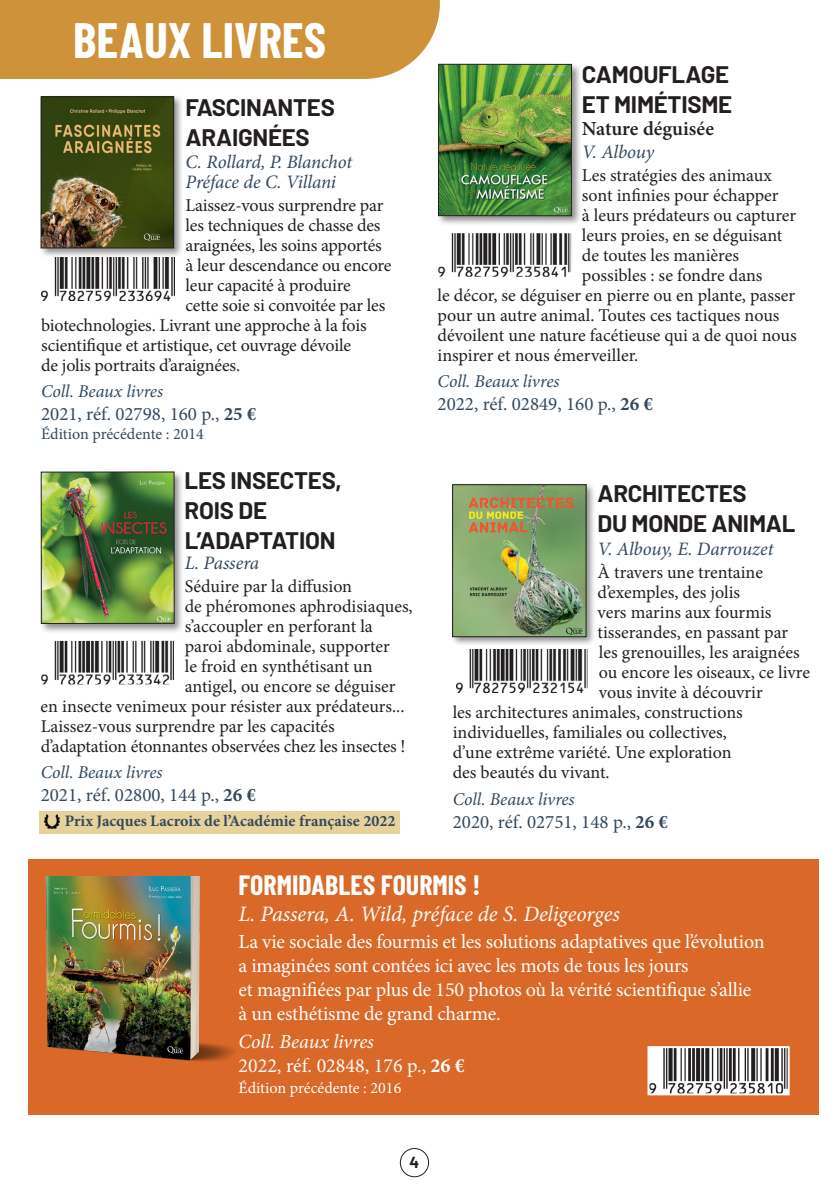
<style>
.page{position:relative;width:840px;height:1191px;background:#fff}
.page>*{position:absolute;margin:0;border:0;box-sizing:border-box;transform-origin:0 0}
.t1{font:700 49.8px "Barlow Condensed";color:#fff}
.Titre_encadré{font:700 28px "Barlow Condensed";color:#fff}
.Titre{font:700 24px/30px "Barlow";letter-spacing:-.01em;color:#231f20}
.auteur_encadré{font:italic 22px "Minion Pro";letter-spacing:-.005em;color:#fff}
.résumé_encadré{font:20px/24px "Minion Pro";letter-spacing:-.01em;color:#fff}
.caractéristiques_encadré{font:20px "Minion Pro";color:#fff}
.collection_encadré{font:italic 20px "Minion Pro";letter-spacing:-.005em;color:#fff}
.Sous_titre{font:600 20px "Minion Pro";color:#231f20}
.Caractéristiques{font:19px "Minion Pro";color:#33495d}
.auteur_3lignes{font:italic 19px/20px "Minion Pro";letter-spacing:-.01em;color:#33495d}
.Auteur{font:italic 19px "Minion Pro";letter-spacing:-.01em;color:#33495d}
.Résumé{font:18px "Minion Pro";letter-spacing:-.005em;color:#231f20}
.Collection{font:italic 18px "Minion Pro";letter-spacing:-.005em;color:#33495d}
.Prix{font:700 16px "Minion Pro";color:#33495d}
.Prix-2{font:16px "Minion Pro";color:#33495d}
.caractéristiques_encadré-2{font:16px "Minion Pro";color:#fff}
.t2{font:700 16px "Barlow";color:#231f20}
.s1{font-weight:700}
</style>
<div class="page">
<div style="left:400px;top:1148px;width:28px;height:29px;border:1px solid #231f20;border-radius:50%"></div>
<div style="left:40px;top:811px;width:360px;height:22px;background:#e8d29c"></div>
<div style="left:28px;top:859px;width:790px;height:255px;background:#d96829"></div>
<img style="left:456px;top:649px;width:131px;height:43px">
<div style="left:450px;top:482px;width:146px;height:164px;background:#231f20;opacity:.5"></div>
<img style="left:454px;top:486px;width:130px;height:149px">
<div style="left:452px;top:484px;width:134px;height:153px;border:1px solid #231f20"></div>
<div style="left:39px;top:94px;width:144px;height:164px;background:#231f20;opacity:.5"></div>
<img style="left:43px;top:99px;width:129px;height:147px">
<div style="left:41px;top:97px;width:133px;height:151px;border:1px solid #231f20"></div>
<img style="left:41px;top:257px;width:133px;height:44px">
<img style="left:45px;top:876px;width:190px;height:186px">
<svg style="left:647px;top:1046px;width:143px;height:50px;background:#aba7a6"></svg>
<div style="left:39px;top:469px;width:145px;height:165px;background:#231f20;opacity:.5"></div>
<img style="left:43px;top:474px;width:129px;height:147px">
<div style="left:41px;top:472px;width:133px;height:151px;border:1px solid #231f20"></div>
<img style="left:41px;top:641px;width:133px;height:43px">
<img style="left:44px;top:814px;width:16px;height:15px">
<div style="left:436px;top:62px;width:145px;height:164px;background:#231f20;opacity:.5"></div>
<img style="left:440px;top:66px;width:129px;height:148px">
<div style="left:438px;top:64px;width:133px;height:152px;border:1px solid #231f20"></div>
<img style="left:438px;top:233px;width:132px;height:44px">
<div style="left:0;top:0;width:439px;height:79px;background:#ce923b"></div>
<p class="t1" style="left:73px;top:9px;width:254px">BEAUX LIVRES</p>
<p class="Titre" style="left:185px;top:93px;width:151px">FASCINANTES<br>ARAIGNÉES</p>
<p class="auteur_3lignes" style="left:185px;top:152px;width:168px">C. Rollard, P. Blanchot<br>Préface de C. Villani</p>
<p class="Résumé" style="left:185px;top:193px;width:199px">Laissez-vous surprendre par</p>
<p class="Résumé" style="left:185px;top:213px;width:196px">les techniques de chasse des</p>
<p class="Résumé" style="left:185px;top:233px;width:198px">araignées, les soins apportés</p>
<p class="Résumé" style="left:185px;top:253px;width:207px">à leur descendance ou encore</p>
<p class="Résumé" style="left:185px;top:273px;width:167px">leur capacité à produire</p>
<p class="Résumé" style="left:185px;top:293px;width:201px">cette soie si convoitée par les</p>
<p class="Résumé" style="left:41px;top:313px;width:327px">biotechnologies. Livrant une approche à la fois</p>
<p class="Résumé" style="left:41px;top:333px;width:311px">scientifique et artistique, cet ouvrage dévoile</p>
<p class="Résumé" style="left:41px;top:353px;width:200px">de jolis portraits d’araignées.</p>
<p class="Collection" style="left:41px;top:379px;width:123px">Coll. Beaux livres</p>
<p class="Caractéristiques" style="left:41px;top:401px;width:217px">2021, réf. 02798, 160 p., <span class="s1">25 €</span></p>
<p class="Prix-2" style="left:41px;top:423px;width:164px">Édition précédente : 2014</p>
<p class="Titre" style="left:184px;top:465px;width:159px">LES INSECTES,</p>
<p class="Titre" style="left:184px;top:495px;width:152px">ROIS DE<br>L’ADAPTATION</p>
<p class="Auteur" style="left:184px;top:550px;width:76px">L. Passera</p>
<p class="Résumé" style="left:185px;top:574px;width:169px">Séduire par la diffusion</p>
<p class="Résumé" style="left:185px;top:594px;width:229px">de phéromones aphrodisiaques,</p>
<p class="Résumé" style="left:185px;top:614px;width:189px">s’accoupler en perforant la</p>
<p class="Résumé" style="left:185px;top:634px;width:206px">paroi abdominale, supporter</p>
<p class="Résumé" style="left:185px;top:654px;width:189px">le froid en synthétisant un</p>
<p class="Résumé" style="left:185px;top:674px;width:212px">antigel, ou encore se déguiser</p>
<p class="Résumé" style="left:41px;top:694px;width:365px">en insecte venimeux pour résister aux prédateurs...</p>
<p class="Résumé" style="left:41px;top:714px;width:295px">Laissez-vous surprendre par les capacités</p>
<p class="Résumé" style="left:41px;top:734px;width:366px">d’adaptation étonnantes observées chez les insectes !</p>
<p class="Collection" style="left:41px;top:760px;width:123px">Coll. Beaux livres</p>
<p class="Caractéristiques" style="left:41px;top:782px;width:216px">2021, réf. 02800, 144 p., <span class="s1">26 €</span></p>
<p class="Prix" style="left:65px;top:809px;width:332px">Prix Jacques Lacroix de l’Académie française 2022</p>
<p class="Titre" style="left:581px;top:59px;width:152px">CAMOUFLAGE<br>ET MIMÉTISME</p>
<p class="Sous_titre" style="left:581px;top:115px;width:134px">Nature déguisée</p>
<p class="auteur_3lignes" style="left:581px;top:142px;width:74px">V. Albouy</p>
<p class="Résumé" style="left:581px;top:163px;width:191px">Les stratégies des animaux</p>
<p class="Résumé" style="left:581px;top:183px;width:198px">sont infinies pour échapper</p>
<p class="Résumé" style="left:581px;top:203px;width:216px">à leurs prédateurs ou capturer</p>
<p class="Résumé" style="left:581px;top:223px;width:202px">leurs proies, en se déguisant</p>
<p class="Résumé" style="left:581px;top:243px;width:159px">de toutes les manières</p>
<p class="Résumé" style="left:581px;top:263px;width:182px">possibles : se fondre dans</p>
<p class="Résumé" style="left:437px;top:283px;width:359px">le décor, se déguiser en pierre ou en plante, passer</p>
<p class="Résumé" style="left:437px;top:303px;width:343px">pour un autre animal. Toutes ces tactiques nous</p>
<p class="Résumé" style="left:437px;top:323px;width:360px">dévoilent une nature facétieuse qui a de quoi nous</p>
<p class="Résumé" style="left:437px;top:343px;width:202px">inspirer et nous émerveiller.</p>
<p class="Collection" style="left:437px;top:369px;width:123px">Coll. Beaux livres</p>
<p class="Caractéristiques" style="left:437px;top:391px;width:217px">2022, réf. 02849, 160 p., <span class="s1">26 €</span></p>
<p class="Titre" style="left:597px;top:479px;width:151px">ARCHITECTES</p>
<p class="Titre" style="left:597px;top:509px;width:199px">DU MONDE ANIMAL</p>
<p class="Auteur" style="left:597px;top:536px;width:177px">V. Albouy, E. Darrouzet</p>
<p class="Résumé" style="left:597px;top:560px;width:167px">À travers une trentaine</p>
<p class="Résumé" style="left:597px;top:580px;width:144px">d’exemples, des jolis</p>
<p class="Résumé" style="left:597px;top:600px;width:175px">vers marins aux fourmis</p>
<p class="Résumé" style="left:597px;top:620px;width:192px">tisserandes, en passant par</p>
<p class="Résumé" style="left:598px;top:640px;width:202px">les grenouilles, les araignées</p>
<p class="Résumé" style="left:598px;top:660px;width:212px">ou encore les oiseaux, ce livre</p>
<p class="Résumé" style="left:598px;top:680px;width:165px">vous invite à découvrir</p>
<p class="Résumé" style="left:452px;top:700px;width:291px">les architectures animales, constructions</p>
<p class="Résumé" style="left:452px;top:720px;width:275px">individuelles, familiales ou collectives,</p>
<p class="Résumé" style="left:452px;top:740px;width:280px">d’une extrême variété. Une exploration</p>
<p class="Résumé" style="left:452px;top:760px;width:158px">des beautés du vivant.</p>
<p class="Collection" style="left:452px;top:786px;width:123px">Coll. Beaux livres</p>
<p class="Caractéristiques" style="left:452px;top:808px;width:216px">2020, réf. 02751, 148 p., <span class="s1">26 €</span></p>
<p class="Titre_encadré" style="left:238px;top:867px;width:243px">FORMIDABLES FOURMIS !</p>
<p class="auteur_encadré" style="left:238px;top:899px;width:382px">L. Passera, A. Wild, préface de S. Deligeorges</p>
<p class="résumé_encadré" style="left:238px;top:929px;width:527px">La vie sociale des fourmis et les solutions adaptatives que l’évolution a imaginées sont contées ici avec les mots de tous les jours<br>et magnifiées par plus de 150 photos où la vérité scientifique s’allie à un esthétisme de grand charme.</p>
<p class="collection_encadré" style="left:238px;top:1028px;width:137px">Coll. Beaux livres</p>
<p class="caractéristiques_encadré" style="left:238px;top:1051px;width:228px">2022, réf. 02848, 176 p., <span class="s1">26 €</span></p>
<p class="caractéristiques_encadré-2" style="left:238px;top:1076px;width:164px">Édition précédente : 2016</p>
<p class="t2" style="left:409px;top:1152px;width:11px">4</p>
</div>
